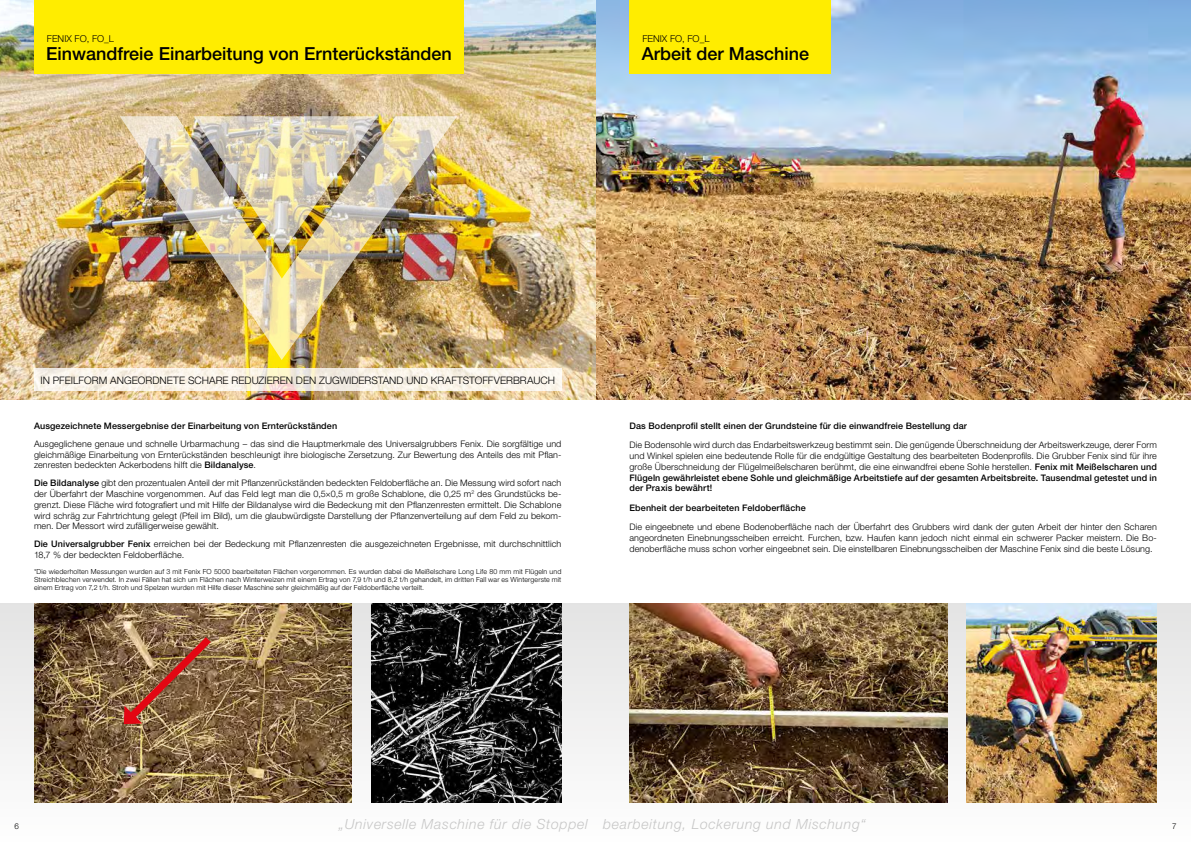
<style>
.page{position:relative;width:1191px;height:842px;background:#fff}
.page>*{position:absolute;margin:0;border:0;box-sizing:border-box;transform-origin:0 0}
.t1{font:500 18px "Helvetica Neue LT Pro";color:#000}
.t2{font:italic 300 14px "Helvetica Neue LT Pro";letter-spacing:.05em;color:#c6c6c6}
.t3{font:300 10.3px "Helvetica Neue LT Pro";letter-spacing:.005em;color:#000}
.t4{font:300 9.5px "Helvetica Neue LT Pro";color:#000}
.t5{font:300 9px/10.8px "Helvetica Neue LT Pro";letter-spacing:.01em;color:#000;text-align:justify}
.t6{font:500 9px "Helvetica Neue LT Pro";letter-spacing:.01em;color:#000}
.t7{font:300 8px "Helvetica Neue LT Pro";color:#000}
.t8{font:300 7px/8.4px "Helvetica Neue LT Pro";letter-spacing:.02em;color:#000;text-align:justify}
.s1{font-weight:500}
</style>
<div class="page">
<img style="left:0;top:0;width:1191px;height:400px">
<svg style="left:34px;top:369px;width:527px;height:22px;fill:#faf4e8"></svg>
<div style="left:0;top:604px;width:1191px;height:238px;background:linear-gradient(to bottom,#e4e4e4,#fbfaf9)"></div>
<img style="left:34px;top:604px;width:317px;height:198px">
<img style="left:371px;top:604px;width:190px;height:198px">
<img style="left:629px;top:604px;width:318px;height:198px">
<img style="left:967px;top:604px;width:190px;height:198px">
<img style="left:120px;top:116px;width:337px;height:244px">
<img style="left:193px;top:116px;width:185px;height:137px">
<div style="left:629px;top:0;width:202px;height:74px;background:#ffed00"></div>
<div style="left:34px;top:0;width:430px;height:74px;background:#ffed00"></div>
<svg style="left:120px;top:630px;width:98px;height:98px;background:#946446"></svg>
<p class="t4" style="left:47px;top:32px;width:69px">FENIX FO, FO_L</p>
<p class="t1" style="left:46px;top:43px;width:407px">Einwandfreie Einarbeitung von Ernterückständen</p>
<p class="t4" style="left:642px;top:32px;width:69px">FENIX FO, FO_L</p>
<p class="t1" style="left:642px;top:43px;width:169px">Arbeit der Maschine</p>
<p class="t3" style="left:40px;top:374px;width:516px">IN PFEILFORM ANGEORDNETE SCHARE REDUZIEREN DEN ZUGWIDERSTAND UND KRAFTSTOFFVERBRAUCH</p>
<p class="t6" style="left:34px;top:420px;width:305px">Ausgezeichnete Messergebnise der Einarbeitung von Ernterückständen</p>
<p class="t5" style="left:34px;top:438px;width:529px">Ausgeglichene genaue und schnelle Urbarmachung – das sind die Hauptmerkmale des Universalgrubbers Fenix. Die sorgfältige und gleichmäßige Einarbeitung von Ernterückständen beschleunigt ihre biologische Zersetzung. Zur Bewertung des Anteils des mit Pflan&shy;zenresten bedeckten Ackerbodens hilft die <span class="s1">Bildanalyse</span>.</p>
<p class="t5" style="left:34px;top:477px;width:529px"><span class="s1">Die Bildanalyse</span> gibt den prozentualen Anteil der mit Pflanzenrückständen bedeckten Feldoberfläche an. Die Messung wird sofort nach der Überfahrt der Maschine vorgenommen. Auf das Feld legt man die 0,5×0,5 m große Schablone, die 0,25 m<sup>2</sup> des Grundstücks be&shy;grenzt. Diese Fläche wird fotografiert und mit Hilfe der Bildanalyse wird die Bedeckung mit den Pflanzenresten ermittelt. Die Schablone wird schräg zur Fahrtrichtung gelegt (Pfeil im Bild), um die glaubwürdigste Darstellung der Pflanzenverteilung auf dem Feld zu bekom&shy;men. Der Messort wird zufälligerweise gewählt.</p>
<p class="t5" style="left:34px;top:538px;width:529px"><span class="s1">Die Universalgrubber Fenix</span> erreichen bei der Bedeckung mit Pflanzenresten die ausgezeichneten Ergebnisse, mit durchschnittlich<br>18,7 % der bedeckten Feldoberfläche.</p>
<p class="t8" style="left:34px;top:567px;width:529px">*Die wiederholten Messungen wurden auf 3 mit Fenix FO 5000 bearbeiteten Flächen vorgenommen. Es wurden dabei die Meißelschare Long Life 80 mm mit Flügeln und Streichblechen verwendet. In zwei Fällen hat sich um Flächen nach Winterweizen mit einem Ertrag von 7,9 t/h und 8,2 t/h gehandelt, im dritten Fall war es Wintergerste mit einem Ertrag von 7,2 t/h. Stroh und Spelzen wurden mit Hilfe dieser Maschine sehr gleichmäßig auf der Feldoberfläche verteilt.</p>
<p class="t6" style="left:629px;top:420px;width:339px">Das Bodenprofil stellt einen der Grundsteine für die einwandfreie Bestellung dar</p>
<p class="t5" style="left:629px;top:439px;width:529px">Die Bodensohle wird durch das Endarbeitswerkzeug bestimmt sein. Die genügende Überschneidung der Arbeitswerkzeuge, derer Form und Winkel spielen eine bedeutende Rolle für die endgültige Gestaltung des bearbeiteten Bodenprofils. Die Grubber Fenix sind für ihre große Überschneidung der Flügelmeißelscharen berühmt, die eine einwandfrei ebene Sohle herstellen. <span class="s1">Fenix mit Meißelscharen und Flügeln gewährleistet ebene Sohle und gleichmäßige Arbeitstiefe auf der gesamten Arbeitsbreite. Tausendmal getestet und in der Praxis bewährt!</span></p>
<p class="t6" style="left:629px;top:502px;width:178px">Ebenheit der bearbeiteten Feldoberfläche</p>
<p class="t5" style="left:629px;top:521px;width:529px">Die eingeebnete und ebene Bodenoberfläche nach der Überfahrt des Grubbers wird dank der guten Arbeit der hinter den Scharen angeordneten Einebnungsscheiben erreicht. Furchen, bzw. Haufen kann jedoch nicht einmal ein schwerer Packer meistern. Die Bo&shy;denoberfläche muss schon vorher eingeebnet sein. Die einstellbaren Einebnungsscheiben der Maschine Fenix sind die beste Lösung.</p>
<p class="t2" style="left:339px;top:815px;width:528px">„Universelle Maschine für die Stoppel bearbeitung, Lockerung und Mischung“</p>
<p class="t7" style="left:14px;top:821px;width:6px">6</p>
<p class="t7" style="left:1172px;top:821px;width:6px">7</p>
</div>
